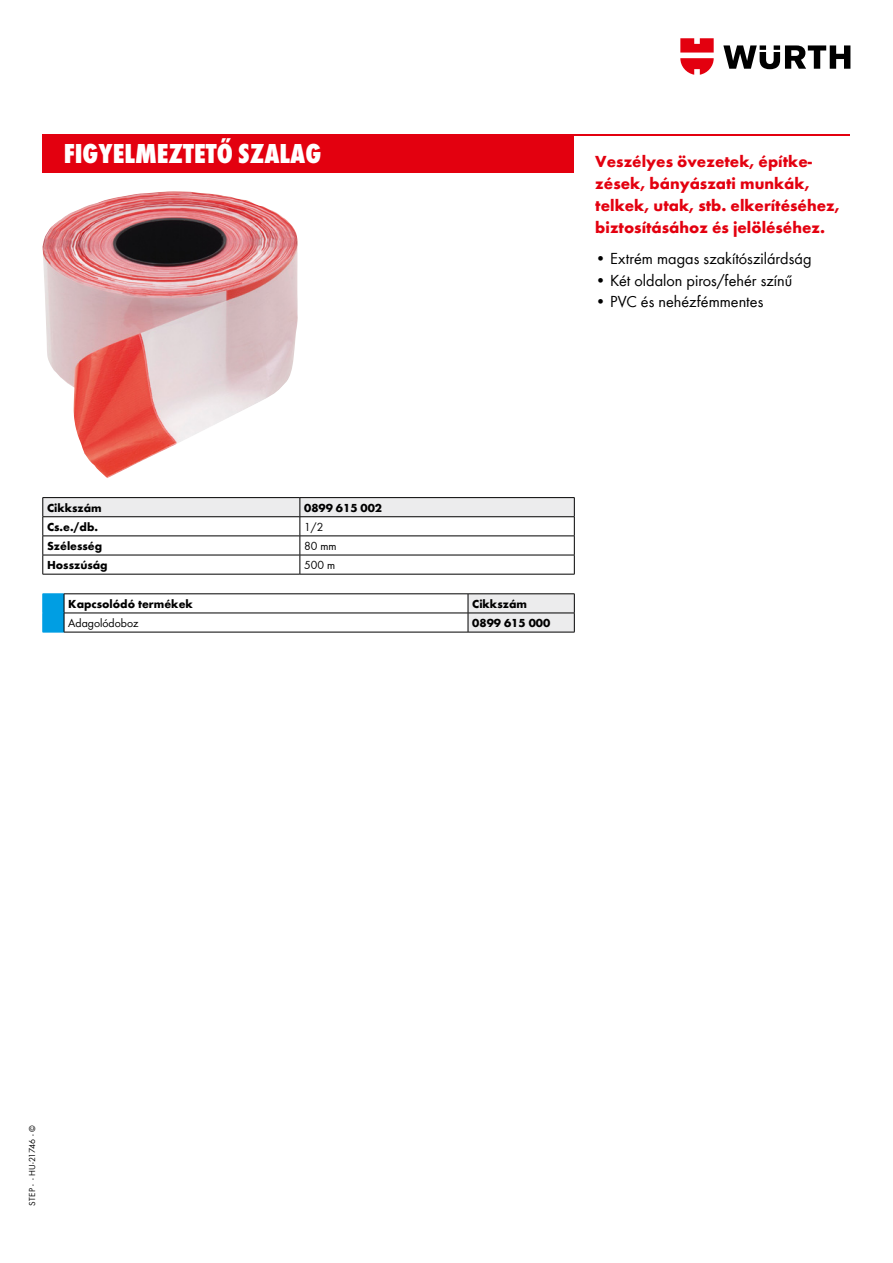
<style>
.page{position:relative;width:893px;height:1263px;background:#fff}
.page>*{position:absolute;margin:0;border:0;box-sizing:border-box;transform-origin:0 0}
.t1{font:800 condensed 28.5px "Wuerth Global";color:#fff}
.t2{font:700 16.5px/21.8px "Wuerth Global";color:#e3000f}
.t3{font:16.5px "Wuerth Global";color:#000}
.t4{font:700 12px "Wuerth Global";color:#000}
.t5{font:12px "Wuerth Global";color:#000}
.t6{font:9px "Wuerth Global";letter-spacing:.025em;color:#000}
</style>
<div class="page">
<svg style="left:723px;top:45px;width:127px;height:24px"></svg>
<svg style="left:680px;top:38px;width:34px;height:37px"></svg>
<hr style="left:64px;top:593px;width:404px;height:1px;background:#000">
<hr style="left:468px;top:593px;width:107px;height:1px;background:#000">
<hr style="left:64px;top:613px;width:404px;height:1px;background:#000">
<svg style="left:43px;top:593px;width:22px;height:40px"></svg>
<hr style="left:64px;top:632px;width:404px;height:1px;background:#000">
<svg style="left:468px;top:594px;width:107px;height:38px;background:#dedede"></svg>
<hr style="left:468px;top:632px;width:107px;height:1px;background:#000">
<img style="left:42px;top:191px;width:256px;height:287px">
<div style="left:43px;top:134px;width:531px;height:38px;background:#e3000f"></div>
<hr style="left:43px;top:134px;width:807px;height:1px;background:#e3000f">
<hr style="left:43px;top:497px;width:257px;height:1px;background:#000">
<hr style="left:300px;top:497px;width:275px;height:1px;background:#000">
<hr style="left:43px;top:574px;width:257px;height:1px;background:#000">
<svg style="left:43px;top:498px;width:532px;height:76px"></svg>
<hr style="left:300px;top:574px;width:275px;height:1px;background:#000">
<h1 class="t1" style="left:64px;top:136px;width:259px">FIGYELMEZTETŐ SZALAG</h1>
<p class="t2" style="left:595px;top:151px;width:246px">Veszélyes övezetek, építke&shy;zések, bányászati munkák, telkek, utak, stb. elkerítéséhez, biztosításához és jelöléséhez.</p>
<p class="t3" style="left:595px;top:248px;width:218px">• Extrém magas szakítószilárdság</p>
<p class="t3" style="left:595px;top:270px;width:199px">• Két oldalon piros/fehér színű</p>
<p class="t3" style="left:595px;top:292px;width:170px">• PVC és nehézfémmentes</p>
<p class="t4" style="left:47px;top:500px;width:56px">Cikkszám</p>
<p class="t4" style="left:304px;top:500px;width:79px">0899 615 002</p>
<p class="t4" style="left:47px;top:519px;width:53px">Cs.e./db.</p>
<p class="t5" style="left:304px;top:519px;width:21px">1/2</p>
<p class="t4" style="left:47px;top:539px;width:57px">Szélesség</p>
<p class="t5" style="left:304px;top:539px;width:34px">80 mm</p>
<p class="t4" style="left:47px;top:558px;width:62px">Hosszúság</p>
<p class="t5" style="left:304px;top:558px;width:32px">500 m</p>
<p class="t4" style="left:68px;top:597px;width:126px">Kapcsolódó termékek</p>
<p class="t4" style="left:472px;top:597px;width:56px">Cikkszám</p>
<p class="t5" style="left:68px;top:616px;width:72px">Adagolódoboz</p>
<p class="t4" style="left:472px;top:616px;width:79px">0899 615 000</p>
<p class="t6" style="left:27px;top:1205px;width:81px;rotate:-90deg">STEP - - HU-21746 - ©</p>
</div>
